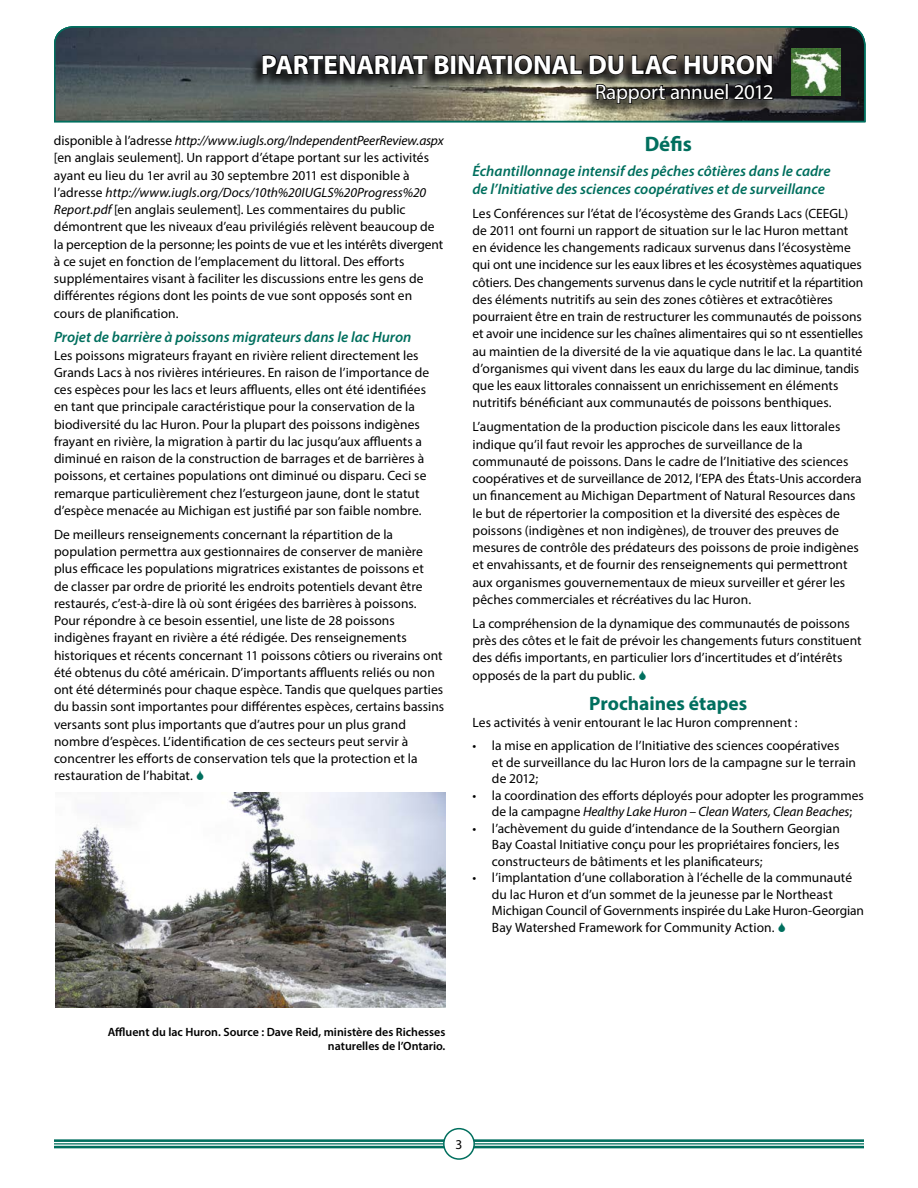
<style>
.page{position:relative;width:918px;height:1188px;background:#fff}
.page>*{position:absolute;margin:0;border:0;box-sizing:border-box;transform-origin:0 0}
.t1{font:700 27px "Myriad Pro";letter-spacing:-.005em;color:#fff}
.t2{font:21px "Myriad Pro";letter-spacing:-.01em;color:#fff}
.t3{font:700 21px "Myriad Pro";color:#006f5e}
.t4{font:700 19.5px "Myriad Pro";color:#006f5e}
.t5{font:italic 600 15px/18px "Myriad Pro";color:#006f5e}
.t6{font:13.5px/17.2px "Myriad Pro";letter-spacing:.005em;color:#000}
.t7{font:600 12px/14.4px "Myriad Pro";color:#000;text-align:right}
.s1{font-style:italic}
</style>
<div class="page">
<hr style="left:54px;top:1139px;width:810px;height:3px;background:#006f5e">
<hr style="left:54px;top:1143px;width:810px;height:2px;background:#006f5e">
<hr style="left:54px;top:1146px;width:810px;height:2px;background:#006f5e">
<div style="left:444px;top:1129px;width:30px;height:30px;background:#fff;border-radius:50%"></div>
<div style="left:443px;top:1128px;width:32px;height:32px;border:2px solid #006f5e;border-radius:50%"></div>
<img style="left:55px;top:792px;width:391px;height:215px">
<svg style="left:54px;top:26px;width:812px;height:97px;background:#454f4e"></svg>
<img style="left:791px;top:48px;width:50px;height:48px">
<svg style="left:146px;top:45px;width:628px;height:78px;background:#54564f"></svg>
<h1 class="t1" style="left:261px;top:47px;width:514px">PARTENARIAT BINATIONAL DU LAC HURON</h1>
<h2 class="t2" style="left:595px;top:79px;width:180px">Rapport annuel 2012</h2>
<h1 class="t1" style="left:147px;top:51px;width:488px">LAKE HURON BINATIONAL PARTNERSHIP</h1>
<p class="t6" style="left:54px;top:132px;width:391px">disponible à l’adresse <span class="s1">http://www.iugls.org/IndependentPeerReview.aspx </span>[en anglais seulement]. Un rapport d’étape portant sur les activités ayant eu lieu du 1er avril au 30 septembre 2011 est disponible à l’adresse <span class="s1">http://www.iugls.org/Docs/10th%20IUGLS%20Progress%20<br>Report.pdf</span> [en anglais seulement]. Les commentaires du public démontrent que les niveaux d’eau privilégiés relèvent beaucoup de la perception de la personne; les points de vue et les intérêts divergent à ce sujet en fonction de l’emplacement du littoral. Des efforts supplémentaires visant à faciliter les discussions entre les gens de différentes régions dont les points de vue sont opposés sont en cours de planification.</p>
<p class="t5" style="left:54px;top:328px;width:359px">Projet de barrière à poissons migrateurs dans le lac Huron</p>
<p class="t6" style="left:54px;top:346px;width:377px">Les poissons migrateurs frayant en rivière relient directement les Grands Lacs à nos rivières intérieures. En raison de l’importance de ces espèces pour les lacs et leurs affluents, elles ont été identifiées en tant que principale caractéristique pour la conservation de la biodiversité du lac Huron. Pour la plupart des poissons indigènes frayant en rivière, la migration à partir du lac jusqu’aux affluents a diminué en raison de la construction de barrages et de barrières à poissons, et certaines populations ont diminué ou disparu. Ceci se remarque particulièrement chez l’esturgeon jaune, dont le statut d’espèce menacée au Michigan est justifié par son faible nombre.</p>
<p class="t6" style="left:54px;top:526px;width:392px">De meilleurs renseignements concernant la répartition de la population permettra aux gestionnaires de conserver de manière plus efficace les populations migratrices existantes de poissons et<br>de classer par ordre de priorité les endroits potentiels devant être restaurés, c’est-à-dire là où sont érigées des barrières à poissons.<br>Pour répondre à ce besoin essentiel, une liste de 28 poissons indigènes frayant en rivière a été rédigée. Des renseignements historiques et récents concernant 11 poissons côtiers ou riverains ont été obtenus du côté américain. D’importants affluents reliés ou non ont été déterminés pour chaque espèce. Tandis que quelques parties du bassin sont importantes pour différentes espèces, certains bassins versants sont plus importants que d’autres pour un plus grand nombre d’espèces. L’identification de ces secteurs peut servir à concentrer les efforts de conservation tels que la protection et la restauration de l’habitat.</p>
<h2 class="t3" style="left:645px;top:130px;width:49px">Défis</h2>
<p class="t5" style="left:472px;top:161px;width:360px">Échantillonnage intensif des pêches côtières dans le cadre de l’Initiative des sciences coopératives et de surveillance</p>
<p class="t6" style="left:472px;top:204px;width:392px">Les Conférences sur l’état de l’écosystème des Grands Lacs (CEEGL) de 2011 ont fourni un rapport de situation sur le lac Huron mettant en évidence les changements radicaux survenus dans l’écosystème qui ont une incidence sur les eaux libres et les écosystèmes aquatiques côtiers. Des changements survenus dans le cycle nutritif et la répartition des éléments nutritifs au sein des zones côtières et extracôtières pourraient être en train de restructurer les communautés de poissons et avoir une incidence sur les chaînes alimentaires qui so nt essentielles au maintien de la diversité de la vie aquatique dans le lac. La quantité d’organismes qui vivent dans les eaux du large du lac diminue, tandis que les eaux littorales connaissent un enrichissement en éléments nutritifs bénéficiant aux communautés de poissons benthiques.</p>
<p class="t6" style="left:472px;top:418px;width:391px">L’augmentation de la production piscicole dans les eaux littorales indique qu’il faut revoir les approches de surveillance de la communauté de poissons. Dans le cadre de l’Initiative des sciences coopératives et de surveillance de 2012, l’EPA des États-Unis accordera un financement au Michigan Department of Natural Resources dans le but de répertorier la composition et la diversité des espèces de poissons (indigènes et non indigènes), de trouver des preuves de mesures de contrôle des prédateurs des poissons de proie indigènes et envahissants, et de fournir des renseignements qui permettront aux organismes gouvernementaux de mieux surveiller et gérer les pêches commerciales et récréatives du lac Huron.</p>
<p class="t6" style="left:472px;top:614px;width:391px">La compréhension de la dynamique des communautés de poissons près des côtes et le fait de prévoir les changements futurs constituent des défis importants, en particulier lors d’incertitudes et d’intérêts opposés de la part du public.</p>
<h3 class="t4" style="left:589px;top:690px;width:159px">Prochaines étapes</h3>
<p class="t6" style="left:472px;top:714px;width:326px">Les activités à venir entourant le lac Huron comprennent :</p>
<p class="t6" style="left:492px;top:737px;width:366px;line-height:16.5px;text-indent:-19px">• la mise en application de l’Initiative des sciences coopératives<br>et de surveillance du lac Huron lors de la campagne sur le terrain de 2012;</p>
<p class="t6" style="left:472px;top:787px;width:393px;line-height:16.5px;text-align:center">• la coordination des efforts déployés pour adopter les programmes de la campagne <span class="s1">Healthy Lake Huron – Clean Waters, Clean Beaches</span>;</p>
<p class="t6" style="left:492px;top:820px;width:349px;line-height:16.5px;text-align:justify;text-indent:-19px">• l’achèvement du guide d’intendance de la Southern Georgian Bay Coastal Initiative conçu pour les propriétaires fonciers, les constructeurs de bâtiments et les planificateurs;</p>
<p class="t6" style="left:492px;top:869px;width:373px;line-height:16.5px;text-indent:-19px">• l’implantation d’une collaboration à l’échelle de la communauté du lac Huron et d’un sommet de la jeunesse par le Northeast Michigan Council of Governments inspirée du Lake Huron-Georgian Bay Watershed Framework for Community Action.</p>
<p class="t7" style="left:108px;top:1024px;width:339px">Affluent du lac Huron. Source : Dave Reid, ministère des Richesses naturelles de l’Ontario.</p>
<p class="t6" style="left:456px;top:1136px;width:8px">3</p>
</div>
